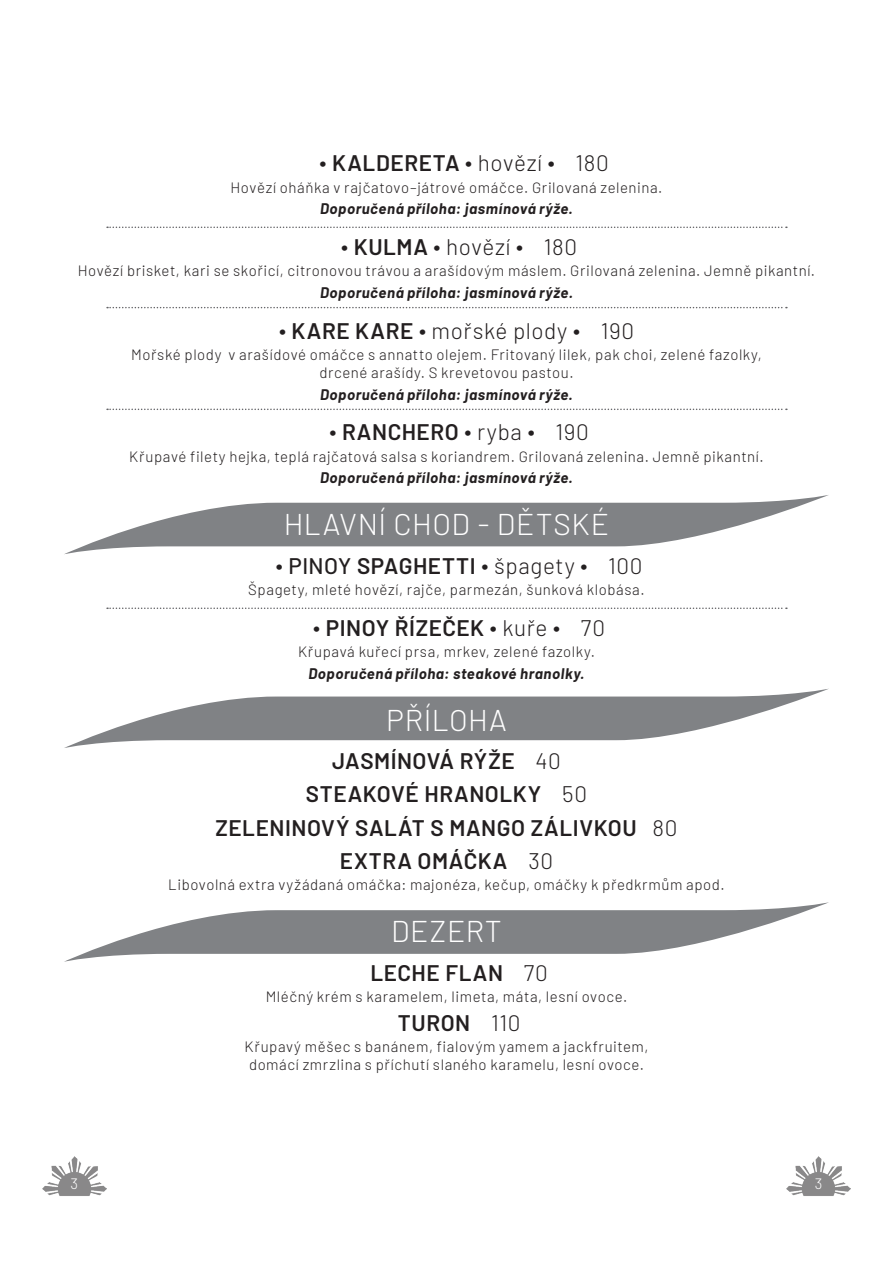
<style>
.page{position:relative;width:893px;height:1263px;background:#fff}
.page>*{position:absolute;margin:0;border:0;box-sizing:border-box;transform-origin:0 0}
.t1{font:300 30px "Barlow";letter-spacing:.02em;color:#fff}
.t2{font:600 22.5px/33.2px "Barlow";letter-spacing:.025em;color:#231f20;text-align:center}
.t3{font:300 22.5px "Barlow";letter-spacing:.03em;color:#231f20}
.t4{font:300 15px/18px "Barlow";letter-spacing:.04em;color:#231f20;text-align:center}
.t5{font:italic 700 15px "Barlow";letter-spacing:.04em;color:#231f20}
.t6{font:300 15px "Barlow";color:#fff}
.s1{font-weight:500}
.s2{font-weight:300}
.s3{font-weight:600}
</style>
<div class="page">
<svg style="left:65px;top:495px;width:764px;height:59px;fill:#808285"></svg>
<svg style="left:64px;top:689px;width:764px;height:59px;fill:#808285"></svg>
<svg style="left:64px;top:902px;width:765px;height:60px;fill:#808285"></svg>
<img style="left:787px;top:1156px;width:63px;height:40px">
<img style="left:43px;top:1156px;width:63px;height:40px">
<svg style="left:107px;top:227px;width:680px;height:1px"></svg>
<svg style="left:107px;top:307px;width:680px;height:1px"></svg>
<svg style="left:107px;top:409px;width:680px;height:1px"></svg>
<svg style="left:107px;top:607px;width:680px;height:2px"></svg>
<h2 class="t2" style="left:320px;top:145px;width:291px"><span class="s1">∙</span> KALDERETA <span class="s1">∙</span> <span class="s2">hovězí</span> <span class="s1">∙</span> <span class="s2">180</span></h2>
<p class="t4" style="left:231px;top:177px;width:433px">Hovězí oháňka v rajčatovo–játrové omáčce. Grilovaná zelenina.</p>
<p class="t5" style="left:320px;top:198px;width:254px">Doporučená příloha: jasmínová rýže.</p>
<h2 class="t3" style="left:341px;top:231px;width:238px"><span class="s1">∙</span> <span class="s3">KULMA</span> <span class="s1">∙</span> hovězí <span class="s1">∙</span> 180</h2>
<p class="t4" style="left:78px;top:261px;width:739px">Hovězí brisket, kari se skořicí, citronovou trávou a arašídovým máslem. Grilovaná zelenina. Jemně pikantní.</p>
<p class="t5" style="left:320px;top:281px;width:254px">Doporučená příloha: jasmínová rýže.</p>
<h2 class="t3" style="left:279px;top:314px;width:357px"><span class="s1">∙</span> <span class="s3">KARE KARE</span> <span class="s1">∙</span> mořské plody <span class="s1">∙</span> 190</h2>
<p class="t4" style="left:131px;top:345px;width:632px">Mořské plody v arašídové omáčce s annatto olejem. Fritovaný lilek, pak choi, zelené fazolky, drcené arašídy. S krevetovou pastou.</p>
<p class="t5" style="left:320px;top:383px;width:254px">Doporučená příloha: jasmínová rýže.</p>
<h2 class="t2" style="left:329px;top:414px;width:261px"><span class="s1">∙</span> RANCHERO <span class="s1">∙</span> <span class="s2">ryba</span> <span class="s1">∙</span> <span class="s2">190</span></h2>
<p class="t4" style="left:129px;top:446px;width:636px">Křupavé filety hejka, teplá rajčatová salsa s koriandrem. Grilovaná zelenina. Jemně pikantní.</p>
<p class="t5" style="left:320px;top:467px;width:254px">Doporučená příloha: jasmínová rýže.</p>
<h1 class="t1" style="left:284px;top:503px;width:327px">HLAVNÍ CHOD - DĚTSKÉ</h1>
<h2 class="t3" style="left:276px;top:549px;width:368px"><span class="s1">∙ PINOY</span> <span class="s3">SPAGHETTI</span> <span class="s1">∙</span> špagety <span class="s1">∙</span> 100</h2>
<p class="t4" style="left:248px;top:580px;width:398px">Špagety, mleté hovězí, rajče, parmezán, šunková klobása.</p>
<h2 class="t2" style="left:313px;top:609px;width:293px"><span class="s1">∙</span> PINOY ŘÍZEČEK <span class="s1">∙</span> <span class="s2">kuře</span> <span class="s1">∙</span> <span class="s2">70</span></h2>
<p class="t4" style="left:298px;top:642px;width:298px">Křupavá kuřecí prsa, mrkev, zelené fazolky.</p>
<p class="t5" style="left:308px;top:662px;width:278px">Doporučená příloha: steakové hranolky.</p>
<h1 class="t1" style="left:386px;top:699px;width:122px">PŘÍLOHA</h1>
<h2 class="t2" style="left:216px;top:743px;width:463px">JASMÍNOVÁ RÝŽE <span class="s2">40<br></span>STEAKOVÉ HRANOLKY <span class="s2">50<br></span>ZELENINOVÝ SALÁT S MANGO ZÁLIVKOU <span class="s2">80<br></span>EXTRA OMÁČKA <span class="s2">30</span></h2>
<p class="t4" style="left:168px;top:875px;width:558px">Libovolná extra vyžádaná omáčka: majonéza, kečup, omáčky k předkrmům apod.</p>
<h1 class="t1" style="left:391px;top:910px;width:112px">DEZERT</h1>
<h2 class="t2" style="left:370px;top:954px;width:179px">LECHE FLAN <span class="s2">70</span></h2>
<p class="t4" style="left:266px;top:986px;width:363px">Mléčný krém s karamelem, limeta, máta, lesní ovoce.</p>
<h2 class="t2" style="left:398px;top:1004px;width:124px">TURON <span class="s2">110</span></h2>
<p class="t4" style="left:244px;top:1037px;width:406px">Křupavý měšec s banánem, fialovým yamem a jackfruitem, domácí zmrzlina s příchutí slaného karamelu, lesní ovoce.</p>
<p class="t6" style="left:71px;top:1173px;width:9px">3</p>
<p class="t6" style="left:815px;top:1173px;width:9px">3</p>
</div>
